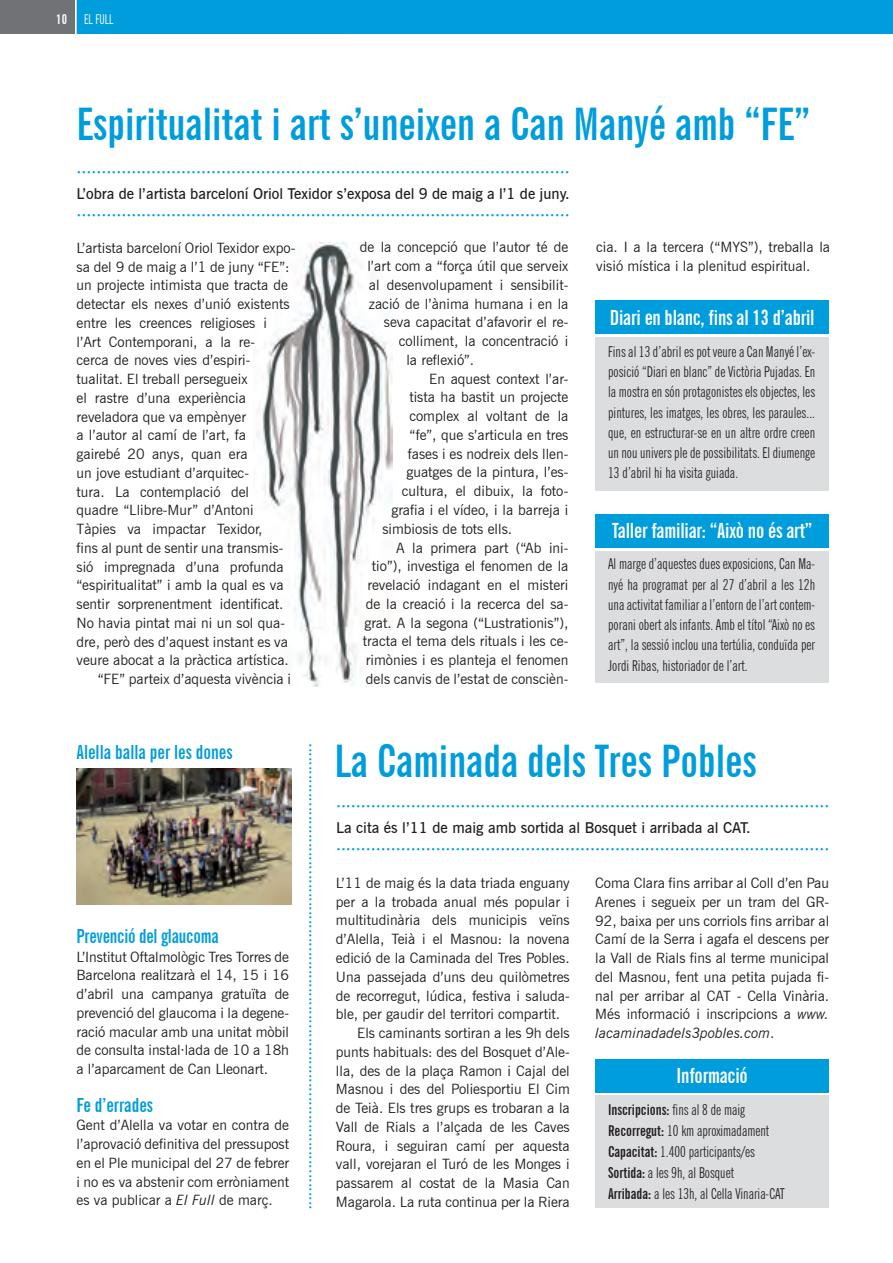
<style>
.page{position:relative;width:893px;height:1263px;background:#fff}
.page>*{position:absolute;margin:0;border:0;box-sizing:border-box;transform-origin:0 0}
.t1{font:700 extra-condensed 45px "News Gothic BT";color:#009ddc}
.t2{font:700 extra-condensed 21px "News Gothic BT";letter-spacing:-.01em;color:#fff}
.t3{font:700 extra-condensed 19.5px "News Gothic BT";color:#009ddc}
.t4{font:600 16.5px "News Gothic BT";color:#009ddc}
.t5{font:extra-condensed 15px/20.2px "News Gothic BT";letter-spacing:.005em;color:#231f20;text-align:justify}
.t6{font:600 15px "News Gothic BT";color:#231f20}
.t7{font:600 15px "News Gothic BT";color:#009ddc}
.t8{font:14.25px/18.8px "News Gothic BT";color:#231f20;text-align:justify}
.t9{font:extra-condensed 13.5px "News Gothic BT";color:#fff}
.t10{font:700 extra-condensed 13.5px "News Gothic BT";color:#fff}
.s1{font-style:italic}
.s2{font-weight:700}
</style>
<div class="page">
<div style="left:0;top:0;width:75px;height:34px;background:#717275"></div>
<img style="left:253px;top:243px;width:140px;height:444px">
<div style="left:595px;top:1096px;width:234px;height:112px;background:#dcdddf"></div>
<div style="left:595px;top:1059px;width:234px;height:33px;background:#009ddc"></div>
<div style="left:77px;top:0;width:816px;height:34px;background:#009ddc"></div>
<div style="left:595px;top:337px;width:234px;height:154px;background:#dcdddf"></div>
<div style="left:595px;top:301px;width:234px;height:33px;background:#009ddc"></div>
<div style="left:595px;top:551px;width:234px;height:132px;background:#dcdddf"></div>
<div style="left:595px;top:514px;width:234px;height:33px;background:#009ddc"></div>
<img style="left:77px;top:768px;width:214px;height:137px">
<p class="t10" style="left:56px;top:11px;width:12px">10</p>
<p class="t9" style="left:84px;top:11px;width:31px">EL FULL</p>
<h1 class="t1" style="left:77px;top:97px;width:735px">Espiritualitat i art s’uneixen a Can Manyé amb “FE”</h1>
<p class="t4" style="left:77px;top:162px;width:495px">···································································································</p>
<p class="t6" style="left:77px;top:184px;width:495px">L’obra de l’artista barceloní Oriol Texidor s’exposa del 9 de maig a l’1 de juny.</p>
<p class="t4" style="left:77px;top:205px;width:495px">···································································································</p>
<p class="t8" style="left:77px;top:238px;width:220px">L’artista barceloní Oriol Texidor expo-</p>
<p class="t8" style="left:77px;top:257px;width:215px">sa del 9 de maig a l’1 de juny “FE”:</p>
<p class="t8" style="left:77px;top:276px;width:213px">un projecte intimista que tracta de</p>
<p class="t8" style="left:77px;top:295px;width:214px">detectar els nexes d’unió existents</p>
<p class="t8" style="left:77px;top:313px;width:192px">entre les creences religioses i</p>
<p class="t8" style="left:77px;top:332px;width:180px">l’Art Contemporani, a la re-</p>
<p class="t8" style="left:77px;top:351px;width:175px">cerca de noves vies d’espiri-</p>
<p class="t8" style="left:77px;top:370px;width:173px">tualitat. El treball persegueix</p>
<p class="t8" style="left:77px;top:388px;width:171px">el rastre d’una experiència</p>
<p class="t8" style="left:77px;top:407px;width:171px">reveladora que va empènyer</p>
<p class="t8" style="left:77px;top:426px;width:171px">a l’autor al camí de l’art, fa</p>
<p class="t8" style="left:77px;top:445px;width:172px">gairebé 20 anys, quan era</p>
<p class="t8" style="left:77px;top:463px;width:174px">un jove estudiant d’arquitec-</p>
<p class="t8" style="left:77px;top:482px;width:174px">tura. La contemplació del</p>
<p class="t8" style="left:77px;top:501px;width:178px">quadre “Llibre-Mur” d’Antoni</p>
<p class="t8" style="left:77px;top:520px;width:188px">Tàpies va impactar Texidor,</p>
<p class="t8" style="left:77px;top:538px;width:208px">fins al punt de sentir una transmis-</p>
<p class="t8" style="left:77px;top:557px;width:208px">sió impregnada d’una profunda</p>
<p class="t8" style="left:77px;top:576px;width:209px">“espiritualitat” i amb la qual es va</p>
<p class="t8" style="left:77px;top:595px;width:208px">sentir sorprenentment identificat.</p>
<p class="t8" style="left:77px;top:613px;width:210px">No havia pintat mai ni un sol qua-</p>
<p class="t8" style="left:77px;top:632px;width:213px">dre, però des d’aquest instant es va</p>
<p class="t8" style="left:77px;top:651px;width:214px">veure abocat a la pràctica artística.</p>
<p class="t8" style="left:98px;top:670px;width:195px">“FE” parteix d’aquesta vivència i</p>
<p class="t8" style="left:360px;top:238px;width:210px">de la concepció que l’autor té de</p>
<p class="t8" style="left:367px;top:257px;width:203px">l’art com a “força útil que serveix</p>
<p class="t8" style="left:369px;top:275px;width:201px">al desenvolupament i sensibilit-</p>
<p class="t8" style="left:369px;top:294px;width:201px">zació de l’ànima humana i en la</p>
<p class="t8" style="left:384px;top:313px;width:186px">seva capacitat d’afavorir el re-</p>
<p class="t8" style="left:399px;top:332px;width:171px">colliment, la concentració i</p>
<p class="t8" style="left:406px;top:350px;width:69px">la reflexió”.</p>
<p class="t8" style="left:429px;top:369px;width:141px">En aquest context l’ar-</p>
<p class="t8" style="left:409px;top:388px;width:160px">tista ha bastit un projecte</p>
<p class="t8" style="left:409px;top:407px;width:161px">complex al voltant de la</p>
<p class="t8" style="left:409px;top:425px;width:160px">“fe”, que s’articula en tres</p>
<p class="t8" style="left:408px;top:444px;width:162px">fases i es nodreix dels llen-</p>
<p class="t8" style="left:406px;top:463px;width:164px">guatges de la pintura, l’es-</p>
<p class="t8" style="left:402px;top:482px;width:168px">cultura, el dibuix, la foto-</p>
<p class="t8" style="left:391px;top:500px;width:178px">grafia i el vídeo, i la barreja i</p>
<p class="t8" style="left:382px;top:519px;width:131px">simbiosis de tots ells.</p>
<p class="t8" style="left:396px;top:538px;width:174px">A la primera part (“Ab ini-</p>
<p class="t8" style="left:372px;top:557px;width:198px">tio”), investiga el fenomen de la</p>
<p class="t8" style="left:367px;top:575px;width:203px">revelació indagant en el misteri</p>
<p class="t8" style="left:366px;top:594px;width:204px">de la creació i la recerca del sa-</p>
<p class="t8" style="left:364px;top:613px;width:206px">grat. A la segona (“Lustrationis”),</p>
<p class="t8" style="left:363px;top:632px;width:207px">tracta el tema dels rituals i les ce-</p>
<p class="t8" style="left:366px;top:650px;width:204px">rimònies i es planteja el fenomen</p>
<p class="t8" style="left:366px;top:669px;width:204px">dels canvis de l’estat de conscièn-</p>
<p class="t8" style="left:596px;top:238px;width:235px">cia. I a la tercera (“MYS”), treballa la visió mística i la plenitud espiritual.</p>
<h2 class="t2" style="left:610px;top:305px;width:206px">Diari en blanc, fins al 13 d’abril</h2>
<p class="t5" style="left:608px;top:341px;width:209px">Fins al 13 d’abril es pot veure a Can Manyé l’ex&shy;posició “Diari en blanc” de Victòria Pujadas. En la mostra en són protagonistes els objectes, les pintures, les imatges, les obres, les paraules... que, en estructurar-se en un altre ordre creen un nou univers ple de possibilitats. El diumenge 13 d’abril hi ha visita guiada.</p>
<h2 class="t2" style="left:612px;top:518px;width:202px">Taller familiar: “Això no és art”</h2>
<p class="t5" style="left:608px;top:554px;width:209px">Al marge d’aquestes dues exposicions, Can Ma&shy;nyé ha programat per al 27 d’abril a les 12h una activitat familiar a l’entorn de l’art contem&shy;porani obert als infants. Amb el títol “Això no es art”, la sessió inclou una tertúlia, conduïda per Jordi Ribas, historiador de l’art.</p>
<h3 class="t3" style="left:77px;top:740px;width:158px">Alella balla per les dones</h3>
<h3 class="t3" style="left:77px;top:924px;width:144px">Prevenció del glaucoma</h3>
<p class="t8" style="left:77px;top:947px;width:214px">L’Institut Oftalmològic Tres Torres de Barcelona realitzarà el 14, 15 i 16 d’abril una campanya gratuïta de prevenció del glaucoma i la degene&shy;ració macular amb una unitat mòbil de consulta instal·lada de 10 a 18h a l’aparcament de Can Lleonart.</p>
<h3 class="t3" style="left:77px;top:1093px;width:78px">Fe d’errades</h3>
<p class="t8" style="left:77px;top:1116px;width:214px">Gent d’Alella va votar en contra de l’aprovació definitiva del pressupost en el Ple municipal del 27 de febrer i no es va abstenir com erròniament es va publicar a <span class="s1">El Full</span> de març.</p>
<p class="t7" style="left:320px;top:743px;width:468px;rotate:90deg">·······································································································</p>
<h1 class="t1" style="left:334px;top:734px;width:424px">La Caminada dels Tres Pobles</h1>
<p class="t4" style="left:336px;top:796px;width:495px">···································································································</p>
<p class="t6" style="left:336px;top:818px;width:416px">La cita és l’11 de maig amb sortida al Bosquet i arribada al CAT.</p>
<p class="t4" style="left:336px;top:839px;width:495px">···································································································</p>
<p class="t8" style="left:336px;top:873px;width:235px">L’11 de maig és la data triada enguany</p>
<p class="t8" style="left:336px;top:892px;width:235px">per a la trobada anual més popular i</p>
<p class="t8" style="left:336px;top:911px;width:235px">multitudinària dels municipis veïns</p>
<p class="t8" style="left:336px;top:930px;width:235px">d’Alella, Teià i el Masnou: la novena</p>
<p class="t8" style="left:336px;top:948px;width:235px">edició de la Caminada del Tres Pobles.</p>
<p class="t8" style="left:336px;top:967px;width:235px">Una passejada d’uns deu quilòmetres</p>
<p class="t8" style="left:336px;top:986px;width:235px">de recorregut, lúdica, festiva i saluda-</p>
<p class="t8" style="left:336px;top:1005px;width:226px">ble, per gaudir del territori compartit.</p>
<p class="t8" style="left:357px;top:1023px;width:214px">Els caminants sortiran a les 9h dels</p>
<p class="t8" style="left:336px;top:1042px;width:235px">punts habituals: des del Bosquet d’Ale-</p>
<p class="t8" style="left:336px;top:1061px;width:235px">lla, des de la plaça Ramon i Cajal del</p>
<p class="t8" style="left:336px;top:1080px;width:235px">Masnou i des del Poliesportiu El Cim</p>
<p class="t8" style="left:336px;top:1098px;width:235px">de Teià. Els tres grups es trobaran a la</p>
<p class="t8" style="left:336px;top:1117px;width:235px">Vall de Rials a l’alçada de les Caves</p>
<p class="t8" style="left:336px;top:1136px;width:235px">Roura, i seguiran camí per aquesta</p>
<p class="t8" style="left:336px;top:1155px;width:235px">vall, vorejaran el Turó de les Monges i</p>
<p class="t8" style="left:336px;top:1173px;width:235px">passarem al costat de la Masia Can</p>
<p class="t8" style="left:336px;top:1192px;width:235px">Magarola. La ruta continua per la Riera</p>
<p class="t8" style="left:595px;top:873px;width:235px">Coma Clara fins arribar al Coll d’en Pau Arenes i segueix per un tram del GR-92, baixa per uns corriols fins arribar al Camí de la Serra i agafa el descens per la Vall de Rials fins al terme municipal del Masnou, fent una petita pujada fi&shy;nal per arribar al CAT - Cella Vinària.<br>Més informació i inscripcions a <span class="s1">www. lacaminadadels3pobles.com</span>.</p>
<h2 class="t2" style="left:677px;top:1063px;width:73px">Informació</h2>
<p class="t5" style="left:608px;top:1099px;width:178px;line-height:21px;text-align:left"><span class="s2">Inscripcions:</span> fins al 8 de maig <span class="s2">Recorregut:</span> 10 km aproximadament <span class="s2">Capacitat:</span> 1.400 participants/es <span class="s2">Sortida:</span> a les 9h, al Bosquet<br><span class="s2">Arribada:</span> a les 13h, al Cella Vinaria-CAT</p>
</div>
